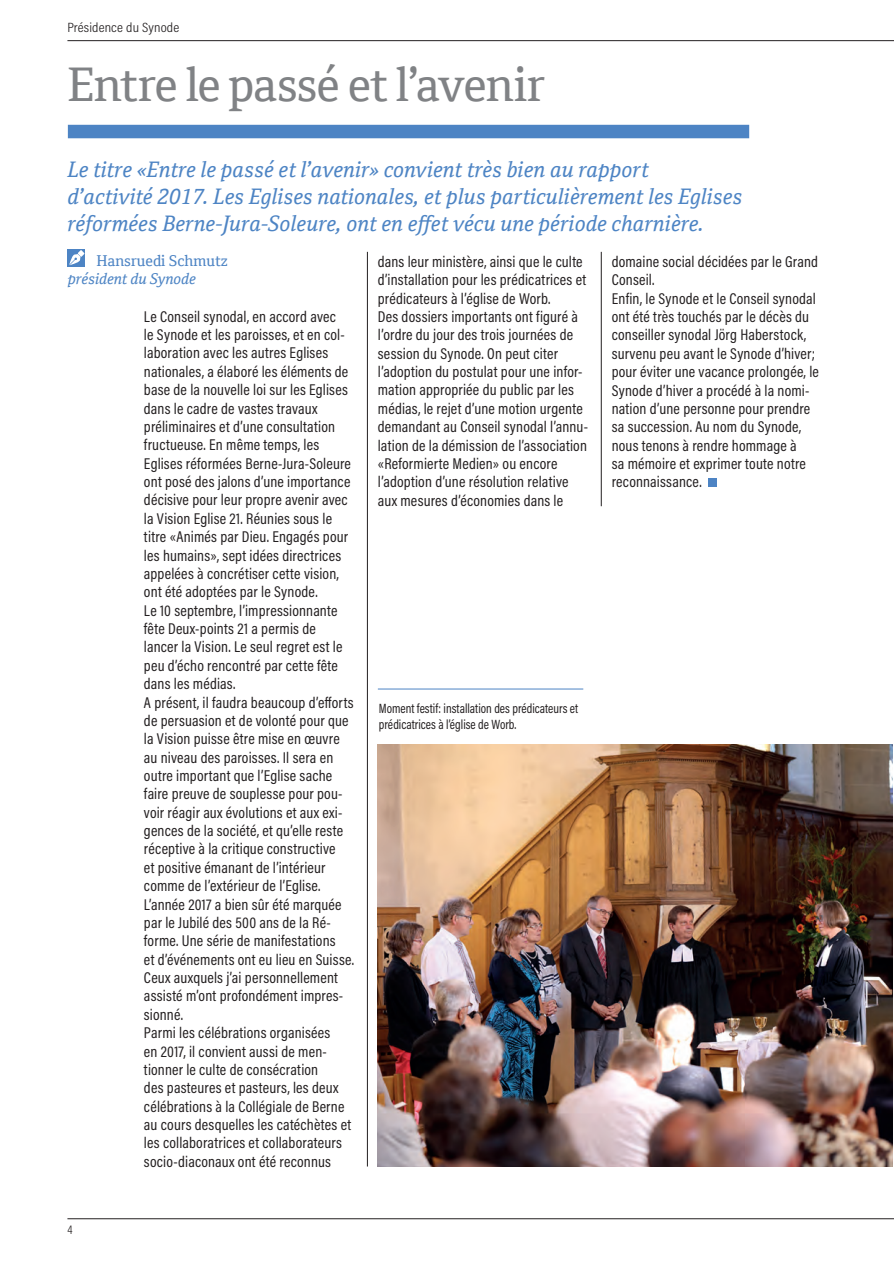
<style>
.page{position:relative;width:894px;height:1261px;background:#fff}
.page>*{position:absolute;margin:0;border:0;box-sizing:border-box;transform-origin:0 0}
.t1{font:46.5px "Cordale";letter-spacing:-.025em;color:#808285}
.t2{font:italic 21.45px/26.7px "Cordale";letter-spacing:.005em;color:#4d84c4}
.t3{font:15.75px/18.3px "Acumin Pro Cond";letter-spacing:.01em;color:#231f20}
.t4{font:italic 15px "Cordale";letter-spacing:-.005em;color:#4d84c4}
.t5{font:15px "Cordale";color:#4d84c4}
.t6{font:13.5px/16.2px "Acumin Pro Cond";color:#231f20;scale:.95 1}
.t7{font:300 13.5px "Acumin Pro Cond";letter-spacing:.01em;color:#231f20;scale:1.1 1}
.t8{font:300 12.75px "Acumin Pro Cond";color:#231f20}
</style>
<div class="page">
<hr style="left:67px;top:1218px;width:827px;height:1px;background:#231f20">
<hr style="left:67px;top:40px;width:827px;height:1px;background:#231f20">
<div style="left:68px;top:249px;width:17px;height:17px;background:#4d84c4"></div>
<svg style="left:69px;top:254px;width:12px;height:11px"></svg>
<svg style="left:78px;top:250px;width:7px;height:7px"></svg>
<div style="left:708px;top:478px;width:9px;height:9px;background:#4d84c4"></div>
<div style="left:68px;top:125px;width:681px;height:13px;background:#4d84c4"></div>
<hr style="left:367px;top:252px;width:1px;height:914px;background:#231f20">
<hr style="left:601px;top:252px;width:1px;height:254px;background:#231f20">
<img style="left:378px;top:744px;width:514px;height:422px">
<hr style="left:378px;top:688px;width:205px;height:1px;background:#4d84c4">
<p class="t7" style="left:67px;top:19px;width:103px">Présidence du Synode</p>
<h1 class="t1" style="left:67px;top:58px;width:479px">Entre le passé et l’avenir</h1>
<h2 class="t2" style="left:67px;top:156px;width:676px">Le titre «Entre le passé et l’avenir» convient très bien au rapport<br>d’activité 2017. Les Eglises nationales, et plus particulièrement les Eglises réformées Berne-Jura-Soleure, ont en effet vécu une période charnière.</h2>
<p class="t5" style="left:96px;top:252px;width:133px">Hansruedi Schmutz</p>
<p class="t4" style="left:68px;top:270px;width:130px">président du Synode</p>
<p class="t3" style="left:378px;top:252px;width:212px">dans leur ministère, ainsi que le culte d’installation pour les prédicatrices et prédicateurs à l’église de Worb.<br>Des dossiers importants ont figuré à l’ordre du jour des trois journées de session du Synode. On peut citer l’adoption du postulat pour une infor&shy;mation appropriée du public par les médias, le rejet d’une motion urgente demandant au Conseil synodal l’annu&shy;lation de la démission de l’association «Reformierte Medien» ou encore l’adoption d’une résolution relative aux mesures d’économies dans le</p>
<p class="t3" style="left:612px;top:252px;width:209px">domaine social décidées par le Grand<br>Conseil.<br>Enfin, le Synode et le Conseil synodal ont été très touchés par le décès du conseiller synodal Jörg Haberstock, survenu peu avant le Synode d’hiver; pour éviter une vacance prolongée, le<br>Synode d’hiver a procédé à la nomi&shy;nation d’une personne pour prendre sa succession. Au nom du Synode, nous tenons à rendre hommage à<br>sa mémoire et exprimer toute notre reconnaissance.</p>
<p class="t3" style="left:144px;top:307px;width:212px">Le Conseil synodal, en accord avec<br>le Synode et les paroisses, et en col&shy;laboration avec les autres Eglises nationales, a élaboré les éléments de base de la nouvelle loi sur les Eglises dans le cadre de vastes travaux préliminaires et d’une consultation fructueuse. En même temps, les Eglises réformées Berne-Jura-Soleure ont posé des jalons d’une importance décisive pour leur propre avenir avec la Vision Eglise 21. Réunies sous le titre «Animés par Dieu. Engagés pour les humains», sept idées directrices appelées à concrétiser cette vision, ont été adoptées par le Synode.<br>Le 10 septembre, l’impressionnante fête Deux-points 21 a permis de<br>lancer la Vision. Le seul regret est le peu d’écho rencontré par cette fête dans les médias.<br>A présent, il faudra beaucoup d’efforts de persuasion et de volonté pour que la Vision puisse être mise en œuvre au niveau des paroisses. Il sera en outre important que l’Eglise sache faire preuve de souplesse pour pou&shy;voir réagir aux évolutions et aux exi&shy;gences de la société, et qu’elle reste réceptive à la critique constructive<br>et positive émanant de l’intérieur comme de l’extérieur de l’Eglise.<br>L’année 2017 a bien sûr été marquée par le Jubilé des 500 ans de la Ré&shy;forme. Une série de manifestations<br>et d’événements ont eu lieu en Suisse.<br>Ceux auxquels j’ai personnellement assisté m’ont profondément impres&shy;sionné.<br>Parmi les célébrations organisées<br>en 2017, il convient aussi de men&shy;tionner le culte de consécration<br>des pasteures et pasteurs, les deux célébrations à la Collégiale de Berne au cours desquelles les catéchètes et les collaboratrices et collaborateurs socio-diaconaux ont été reconnus</p>
<p class="t6" style="left:379px;top:700px;width:211px">Moment festif: installation des prédicateurs et prédicatrices à l’église de Worb.</p>
<p class="t8" style="left:67px;top:1221px;width:7px">4</p>
</div>
